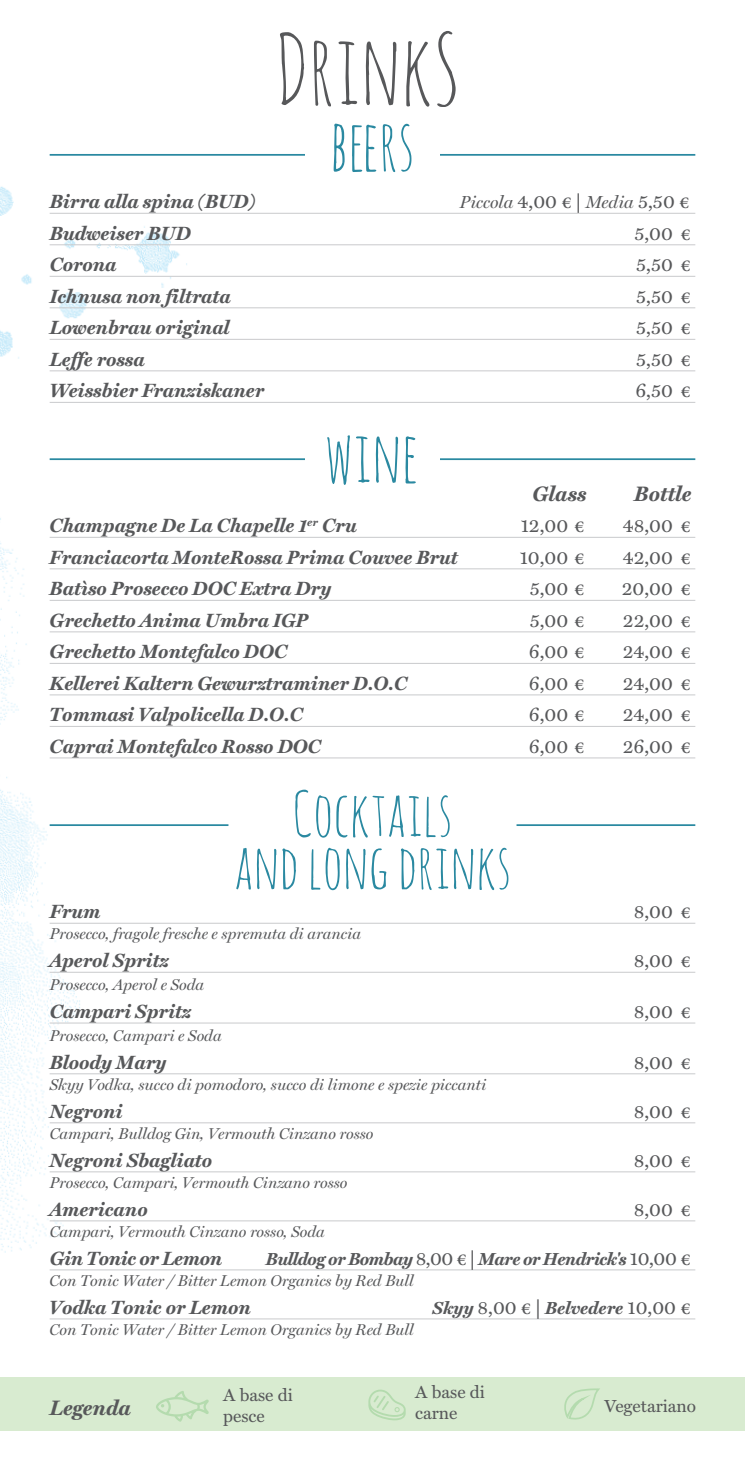
<style>
.page{position:relative;width:745px;height:1474px;background:#fff}
.page>*{position:absolute;margin:0;border:0;box-sizing:border-box;transform-origin:0 0}
.t1{font:96.25px "Amatic SC";color:#57585a}
.t2{font:70px "Amatic SC";color:#2a89a1}
.t3{font:61.25px "Amatic SC";color:#2a89a1}
.t4{font:italic 700 21px "Miller Text";color:#57585a}
.t5{font:italic 700 19.25px "Miller Text";color:#57585a}
.t6{font:19.25px "Miller Text";color:#57585a}
.t7{font:italic 700 19.25px "Miller Text";letter-spacing:-.02em;color:#57585a}
.t8{font:italic 700 17.5px "Miller Text";letter-spacing:-.03em;color:#57585a}
.t9{font:17.5px/21px "Miller Text";color:#57585a}
.t10{font:italic 700 17.5px "Miller Text";color:#57585a}
.t11{font:italic 17.5px "Miller Display";color:#57585a}
.t12{font:italic 15.75px "Miller Display";color:#57585a}
.s1{font-family:"Miller Text";font-style:normal;font-size:19.25px}
.s2{font-family:"Adobe Hebrew";font-style:normal;font-size:19.25px}
.s3{font-family:"Adobe Hebrew"}
.s4{font-weight:400;font-style:normal;font-size:19.25px}
.s5{font-family:"Adobe Hebrew";font-weight:400;font-style:normal;font-size:19.25px}
</style>
<div class="page">
<hr style="left:50px;top:154px;width:644px;height:2px;background:#2a89a1">
<div style="left:305px;top:131px;width:134px;height:42px;background:#fff"></div>
<img style="left:0;top:154px;width:283px;height:1277px">
<div style="left:0;top:1376px;width:744px;height:54px;background:#d8ebd0"></div>
<svg style="left:564px;top:1388px;width:36px;height:32px"></svg>
<svg style="left:368px;top:1389px;width:37px;height:31px"></svg>
<svg style="left:156px;top:1391px;width:53px;height:30px"></svg>
<div style="left:257px;top:938px;width:230px;height:42px;background:#fff"></div>
<hr style="left:50px;top:213px;width:644px;height:1px;background:#c9cacc">
<hr style="left:50px;top:244px;width:644px;height:1px;background:#c9cacc">
<hr style="left:50px;top:276px;width:644px;height:1px;background:#c9cacc">
<hr style="left:50px;top:307px;width:644px;height:1px;background:#c9cacc">
<hr style="left:50px;top:339px;width:644px;height:1px;background:#c9cacc">
<hr style="left:50px;top:370px;width:644px;height:1px;background:#c9cacc">
<hr style="left:50px;top:402px;width:644px;height:1px;background:#c9cacc">
<hr style="left:50px;top:923px;width:644px;height:1px;background:#c9cacc">
<hr style="left:50px;top:972px;width:644px;height:1px;background:#c9cacc">
<hr style="left:50px;top:1022px;width:644px;height:1px;background:#c9cacc">
<hr style="left:50px;top:1073px;width:644px;height:1px;background:#c9cacc">
<hr style="left:50px;top:1122px;width:644px;height:1px;background:#c9cacc">
<hr style="left:50px;top:1171px;width:644px;height:1px;background:#c9cacc">
<hr style="left:50px;top:1220px;width:644px;height:1px;background:#c9cacc">
<hr style="left:50px;top:1269px;width:644px;height:1px;background:#c9cacc">
<hr style="left:50px;top:1318px;width:644px;height:1px;background:#c9cacc">
<hr style="left:516px;top:824px;width:178px;height:2px;background:#2a89a1">
<hr style="left:50px;top:824px;width:178px;height:2px;background:#2a89a1">
<hr style="left:50px;top:458px;width:644px;height:2px;background:#2a89a1">
<div style="left:305px;top:436px;width:134px;height:42px;background:#fff"></div>
<hr style="left:50px;top:537px;width:644px;height:1px;background:#c9cacc">
<hr style="left:50px;top:568px;width:644px;height:1px;background:#c9cacc">
<hr style="left:50px;top:600px;width:644px;height:1px;background:#c9cacc">
<hr style="left:50px;top:631px;width:644px;height:1px;background:#c9cacc">
<hr style="left:50px;top:663px;width:644px;height:1px;background:#c9cacc">
<hr style="left:50px;top:694px;width:644px;height:1px;background:#c9cacc">
<hr style="left:50px;top:726px;width:644px;height:1px;background:#c9cacc">
<hr style="left:50px;top:757px;width:644px;height:1px;background:#c9cacc">
<p class="t1" style="left:276px;top:7px;width:185px">DrinkS</p>
<p class="t2" style="left:330px;top:100px;width:86px">beers</p>
<p class="t5" style="left:50px;top:190px;width:207px">Birra alla spina (BUD)</p>
<p class="t11" style="left:459px;top:192px;width:231px">Piccola <span class="s1">4,00</span> <span class="s2">€ |</span> Media <span class="s1">5,50</span> <span class="s2">€</span></p>
<p class="t5" style="left:50px;top:221px;width:143px">Budweiser BUD</p>
<p class="t6" style="left:634px;top:222px;width:57px">5,00 <span class="s3">€</span></p>
<p class="t5" style="left:50px;top:253px;width:68px">Corona</p>
<p class="t6" style="left:635px;top:253px;width:56px">5,50 <span class="s3">€</span></p>
<p class="t5" style="left:50px;top:284px;width:182px">Ichnusa non filtrata</p>
<p class="t6" style="left:635px;top:285px;width:56px">5,50 <span class="s3">€</span></p>
<p class="t5" style="left:50px;top:316px;width:181px">Lowenbrau original</p>
<p class="t6" style="left:635px;top:316px;width:56px">5,50 <span class="s3">€</span></p>
<p class="t5" style="left:50px;top:347px;width:96px">Leffe rossa</p>
<p class="t6" style="left:635px;top:348px;width:56px">5,50 <span class="s3">€</span></p>
<p class="t5" style="left:50px;top:379px;width:216px">Weissbier Franziskaner</p>
<p class="t6" style="left:635px;top:379px;width:56px">6,50 <span class="s3">€</span></p>
<p class="t2" style="left:324px;top:411px;width:96px">wine</p>
<p class="t4" style="left:532px;top:480px;width:55px">Glass</p>
<p class="t4" style="left:634px;top:480px;width:59px">Bottle</p>
<p class="t5" style="left:50px;top:514px;width:308px">Champagne De La Chapelle 1<sup>er</sup> Cru</p>
<p class="t6" style="left:520px;top:514px;width:65px">12,00 <span class="s3">€</span></p>
<p class="t6" style="left:622px;top:514px;width:69px">48,00 <span class="s3">€</span></p>
<p class="t5" style="left:50px;top:545px;width:409px">Franciacorta MonteRossa Prima Couvee Brut</p>
<p class="t6" style="left:519px;top:545px;width:66px">10,00 <span class="s3">€</span></p>
<p class="t6" style="left:622px;top:545px;width:69px">42,00 <span class="s3">€</span></p>
<p class="t5" style="left:50px;top:577px;width:283px">Batìso Prosecco DOC Extra Dry</p>
<p class="t6" style="left:529px;top:577px;width:56px">5,00 <span class="s3">€</span></p>
<p class="t6" style="left:621px;top:577px;width:70px">20,00 <span class="s3">€</span></p>
<p class="t5" style="left:50px;top:608px;width:260px">Grechetto Anima Umbra IGP</p>
<p class="t6" style="left:529px;top:608px;width:56px">5,00 <span class="s3">€</span></p>
<p class="t6" style="left:622px;top:608px;width:69px">22,00 <span class="s3">€</span></p>
<p class="t5" style="left:50px;top:640px;width:239px">Grechetto Montefalco DOC</p>
<p class="t6" style="left:528px;top:640px;width:57px">6,00 <span class="s3">€</span></p>
<p class="t6" style="left:622px;top:640px;width:69px">24,00 <span class="s3">€</span></p>
<p class="t5" style="left:50px;top:671px;width:359px">Kellerei Kaltern Gewurztraminer D.O.C</p>
<p class="t6" style="left:528px;top:671px;width:57px">6,00 <span class="s3">€</span></p>
<p class="t6" style="left:622px;top:671px;width:69px">24,00 <span class="s3">€</span></p>
<p class="t5" style="left:50px;top:703px;width:254px">Tommasi Valpolicella D.O.C</p>
<p class="t6" style="left:528px;top:703px;width:57px">6,00 <span class="s3">€</span></p>
<p class="t6" style="left:622px;top:703px;width:69px">24,00 <span class="s3">€</span></p>
<p class="t5" style="left:50px;top:734px;width:273px">Caprai Montefalco Rosso DOC</p>
<p class="t6" style="left:528px;top:734px;width:57px">6,00 <span class="s3">€</span></p>
<p class="t6" style="left:622px;top:734px;width:69px">26,00 <span class="s3">€</span></p>
<p class="t3" style="left:292px;top:774px;width:161px">Cocktails</p>
<p class="t3" style="left:234px;top:826px;width:279px">and long drinks</p>
<p class="t5" style="left:50px;top:899px;width:52px">Frum</p>
<p class="t6" style="left:633px;top:900px;width:58px">8,00 <span class="s3">€</span></p>
<p class="t12" style="left:50px;top:924px;width:312px">Prosecco, fragole fresche e spremuta di arancia</p>
<p class="t5" style="left:50px;top:948px;width:120px">Aperol Spritz</p>
<p class="t6" style="left:633px;top:949px;width:58px">8,00 <span class="s3">€</span></p>
<p class="t12" style="left:50px;top:975px;width:156px">Prosecco, Aperol e Soda</p>
<p class="t5" style="left:50px;top:999px;width:143px">Campari Spritz</p>
<p class="t6" style="left:633px;top:999px;width:58px">8,00 <span class="s3">€</span></p>
<p class="t12" style="left:50px;top:1025px;width:173px">Prosecco, Campari e Soda</p>
<p class="t5" style="left:50px;top:1050px;width:118px">Bloody Mary</p>
<p class="t6" style="left:633px;top:1050px;width:58px">8,00 <span class="s3">€</span></p>
<p class="t12" style="left:50px;top:1074px;width:438px">Skyy Vodka, succo di pomodoro, succo di limone e spezie piccanti</p>
<p class="t5" style="left:50px;top:1099px;width:75px">Negroni</p>
<p class="t6" style="left:633px;top:1099px;width:58px">8,00 <span class="s3">€</span></p>
<p class="t12" style="left:50px;top:1123px;width:325px">Campari, Bulldog Gin, Vermouth Cinzano rosso</p>
<p class="t5" style="left:50px;top:1148px;width:164px">Negroni Sbagliato</p>
<p class="t6" style="left:633px;top:1148px;width:58px">8,00 <span class="s3">€</span></p>
<p class="t12" style="left:50px;top:1172px;width:299px">Prosecco, Campari, Vermouth Cinzano rosso</p>
<p class="t5" style="left:50px;top:1197px;width:99px">Americano</p>
<p class="t6" style="left:633px;top:1197px;width:58px">8,00 <span class="s3">€</span></p>
<p class="t12" style="left:50px;top:1221px;width:276px">Campari, Vermouth Cinzano rosso, Soda</p>
<p class="t7" style="left:50px;top:1246px;width:174px">Gin Tonic or Lemon</p>
<p class="t8" style="left:266px;top:1248px;width:425px">Bulldog or Bombay <span class="s4">8,00</span> <span class="s5">€ |</span> Mare or Hendrick's <span class="s4">10,00</span> <span class="s5">€</span></p>
<p class="t12" style="left:50px;top:1270px;width:365px">Con Tonic Water / Bitter Lemon Organics by Red Bull</p>
<p class="t5" style="left:50px;top:1295px;width:203px">Vodka Tonic or Lemon</p>
<p class="t10" style="left:432px;top:1297px;width:259px">Skyy <span class="s4">8,00</span> <span class="s5">€ |</span> Belvedere <span class="s4">10,00</span> <span class="s5">€</span></p>
<p class="t12" style="left:50px;top:1319px;width:365px">Con Tonic Water / Bitter Lemon Organics by Red Bull</p>
<p class="t9" style="left:415px;top:1380px;width:71px">A base di carne</p>
<p class="t9" style="left:223px;top:1383px;width:71px">A base di pesce</p>
<p class="t4" style="left:50px;top:1394px;width:83px">Legenda</p>
<p class="t9" style="left:604px;top:1395px;width:93px">Vegetariano</p>
</div>
